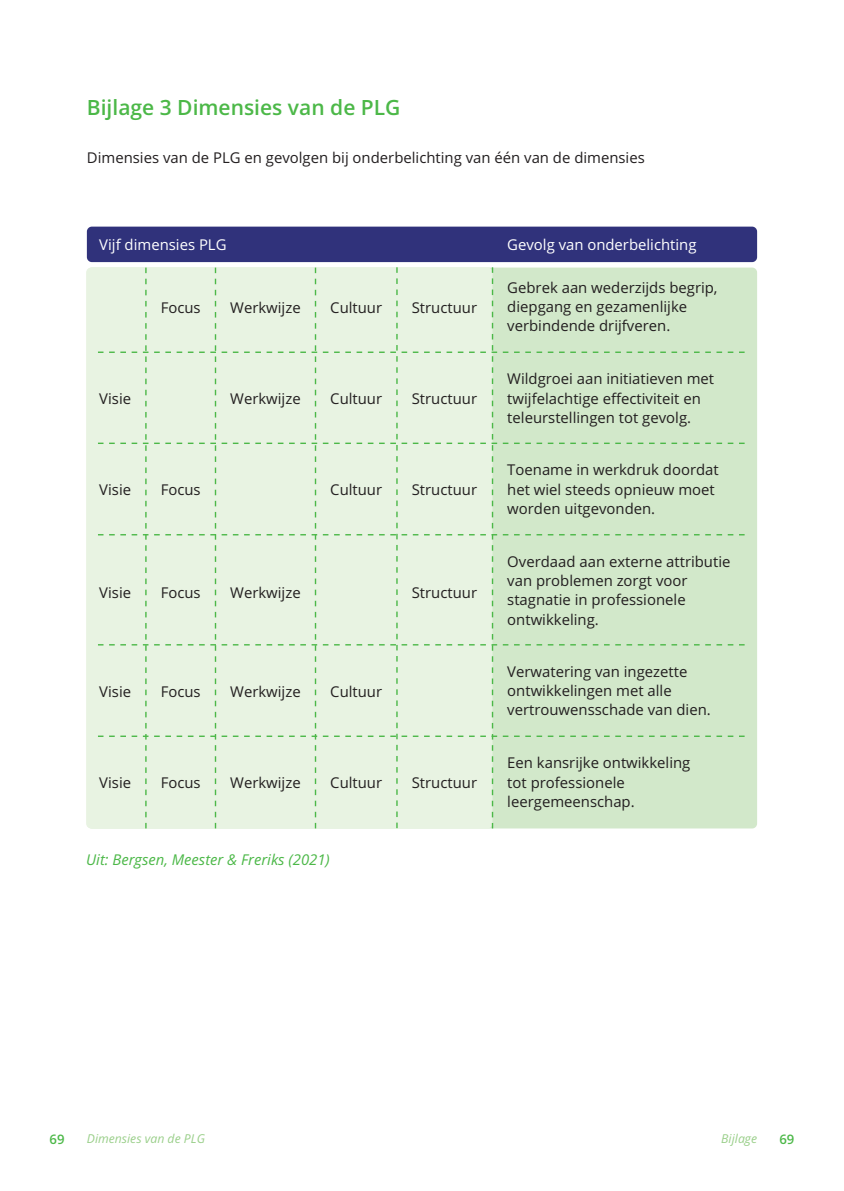
<style>
.page{position:relative;width:844px;height:1191px;background:#fff}
.page>*{position:absolute;margin:0;border:0;box-sizing:border-box;transform-origin:0 0}
.t1{font:600 21px "Open Sans";color:#4cb848}
.t2{font:14.88px/19.2px "Open Sans";color:#231f20}
.t3{font:14.88px "Open Sans";color:#fff}
.t4{font:italic 14.88px "Open Sans";color:#4cb848}
.t5{font:600 13.12px "Open Sans";color:#4cb848}
.t6{font:italic 12.25px "Open Sans";color:#9acf8a}
</style>
<div class="page">
<div style="left:87px;top:227px;width:669px;height:35px;background:#30327b;border-radius:5px"></div>
<div style="left:86px;top:267px;width:406px;height:561px;background:#e8f3e2;border-radius:5px"></div>
<svg style="left:98px;top:267px;width:646px;height:561px"></svg>
<h1 class="t1" style="left:87px;top:93px;width:315px">Bijlage 3 Dimensies van de PLG</h1>
<p class="t2" style="left:87px;top:147px;width:559px">Dimensies van de PLG en gevolgen bij onderbelichting van één van de dimensies</p>
<p class="t3" style="left:99px;top:234px;width:129px">Vijf dimensies PLG</p>
<p class="t3" style="left:507px;top:234px;width:191px">Gevolg van onderbelichting</p>
<p class="t2" style="left:507px;top:277px;width:212px">Gebrek aan wederzijds begrip, diepgang en gezamenlijke verbindende drijfveren.</p>
<p class="t2" style="left:161px;top:297px;width:41px">Focus</p>
<p class="t2" style="left:230px;top:297px;width:72px">Werkwijze</p>
<p class="t2" style="left:330px;top:297px;width:53px">Cultuur</p>
<p class="t2" style="left:411px;top:297px;width:67px">Structuur</p>
<p class="t2" style="left:99px;top:389px;width:33px">Visie</p>
<p class="t2" style="left:99px;top:480px;width:33px">Visie</p>
<p class="t2" style="left:230px;top:389px;width:72px">Werkwijze</p>
<p class="t2" style="left:330px;top:389px;width:53px">Cultuur</p>
<p class="t2" style="left:411px;top:389px;width:67px">Structuur</p>
<p class="t2" style="left:161px;top:480px;width:41px">Focus</p>
<p class="t2" style="left:330px;top:480px;width:53px">Cultuur</p>
<p class="t2" style="left:411px;top:480px;width:67px">Structuur</p>
<p class="t2" style="left:99px;top:583px;width:33px">Visie</p>
<p class="t2" style="left:161px;top:583px;width:41px">Focus</p>
<p class="t2" style="left:230px;top:583px;width:72px">Werkwijze</p>
<p class="t2" style="left:411px;top:583px;width:67px">Structuur</p>
<p class="t2" style="left:99px;top:681px;width:33px">Visie</p>
<p class="t2" style="left:99px;top:773px;width:33px">Visie</p>
<p class="t2" style="left:161px;top:681px;width:41px">Focus</p>
<p class="t2" style="left:230px;top:681px;width:72px">Werkwijze</p>
<p class="t2" style="left:330px;top:681px;width:53px">Cultuur</p>
<p class="t2" style="left:161px;top:773px;width:41px">Focus</p>
<p class="t2" style="left:230px;top:773px;width:72px">Werkwijze</p>
<p class="t2" style="left:330px;top:773px;width:53px">Cultuur</p>
<p class="t2" style="left:411px;top:773px;width:67px">Structuur</p>
<p class="t4" style="left:86px;top:850px;width:245px">Uit: Bergsen, Meester &amp; Freriks (2021)</p>
<p class="t2" style="left:507px;top:369px;width:208px">Wildgroei aan initiatieven met twijfelachtige effectiviteit en teleurstellingen tot gevolg.</p>
<p class="t2" style="left:507px;top:460px;width:213px">Toename in werkdruk doordat het wiel steeds opnieuw moet worden uitgevonden.</p>
<p class="t2" style="left:507px;top:551px;width:225px">Overdaad aan externe attributie van problemen zorgt voor stagnatie in professionele ontwikkeling.</p>
<p class="t2" style="left:507px;top:661px;width:205px">Verwatering van ingezette ontwikkelingen met alle vertrouwensschade van dien.</p>
<p class="t2" style="left:507px;top:753px;width:185px">Een kansrijke ontwikkeling tot professionele leergemeenschap.</p>
<p class="t5" style="left:50px;top:1129px;width:16px">69</p>
<p class="t6" style="left:87px;top:1130px;width:120px">Dimensies van de PLG</p>
<p class="t6" style="left:721px;top:1130px;width:37px">Bijlage</p>
<p class="t5" style="left:779px;top:1129px;width:16px">69</p>
</div>
